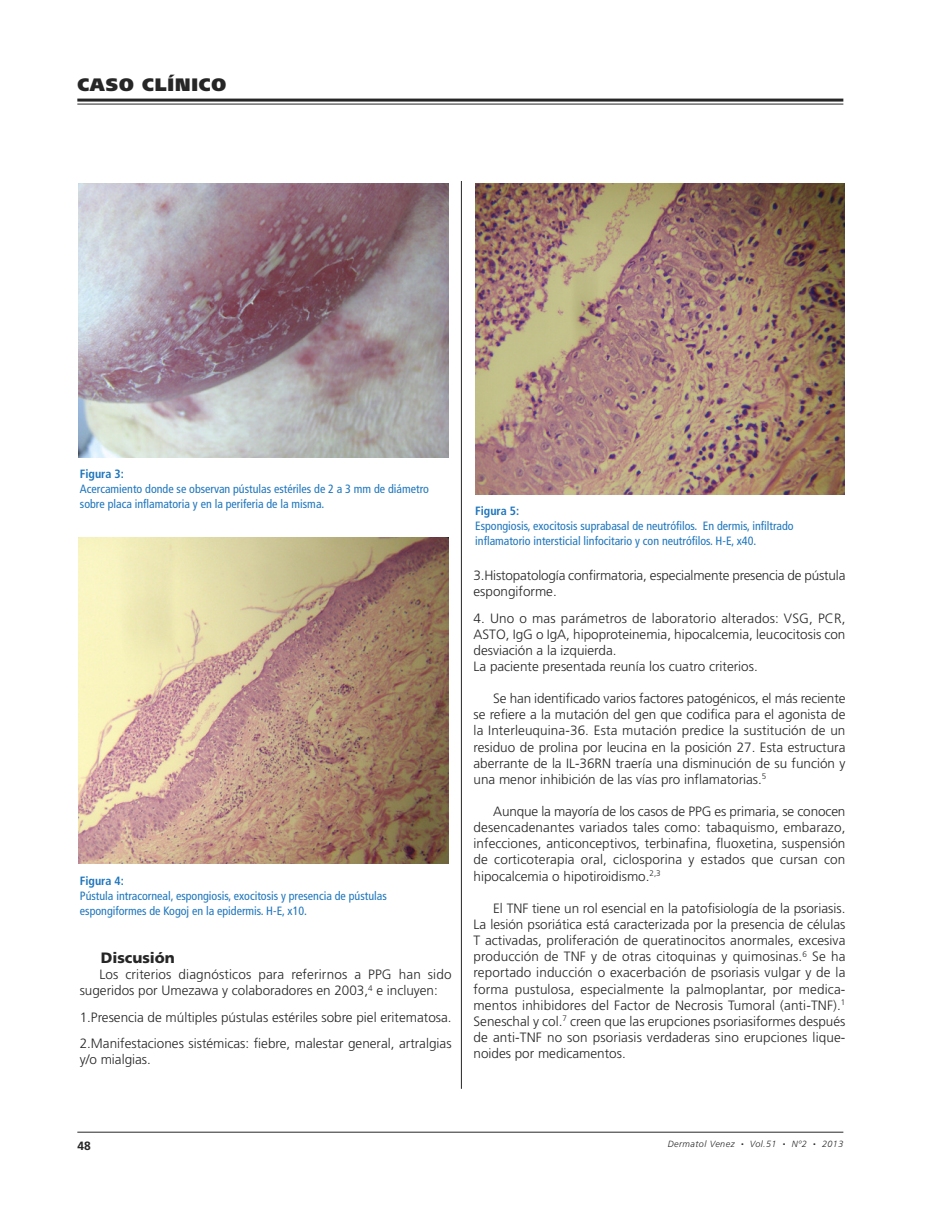
<style>
.page{position:relative;width:942px;height:1218px;background:#fff}
.page>*{position:absolute;margin:0;border:0;box-sizing:border-box;transform-origin:0 0}
.t1{font:900 18px "Frutiger";letter-spacing:.05em;color:#272627}
.t2{font:900 15px "Frutiger";color:#272627}
.t3{font:300 13.5px/16px "Frutiger";color:#272627}
.t4{font:condensed 12px/15px "Frutiger";color:#1d75bc}
.t5{font:700 condensed 12px "Frutiger";color:#1d75bc}
.t6{font:700 12px "Frutiger";color:#272627}
.t7{font:italic 300 9px "Frutiger";letter-spacing:.05em;color:#272627}
.s1{font-size:5.25px}
</style>
<div class="page">
<hr style="left:77px;top:99px;width:766px;height:3px;background:#272627">
<hr style="left:77px;top:104px;width:766px;height:1px;background:#272627">
<hr style="left:77px;top:1131px;width:766px;height:1px;background:#272627">
<hr style="left:461px;top:181px;width:1px;height:907px;background:#272627">
<img style="left:79px;top:183px;width:369px;height:274px">
<img style="left:79px;top:537px;width:369px;height:326px">
<img style="left:475px;top:183px;width:369px;height:311px">
<h1 class="t1" style="left:77px;top:77px;width:150px">CASO CLÍNICO</h1>
<p class="t5" style="left:80px;top:468px;width:45px">Figura 3:</p>
<p class="t4" style="left:80px;top:482px;width:350px">Acercamiento donde se observan pústulas estériles de 2 a 3 mm de diámetro sobre placa inflamatoria y en la periferia de la misma.</p>
<p class="t5" style="left:80px;top:876px;width:45px">Figura 4:</p>
<p class="t4" style="left:80px;top:889px;width:308px">Pústula intracorneal, espongiosis, exocitosis y presencia de pústulas espongiformes de Kogoj en la epidermis. H-E, x10.</p>
<p class="t2" style="left:101px;top:951px;width:76px">Discusión</p>
<p class="t3" style="left:80px;top:967px;width:373px;text-indent:20px">Los criterios diagnósticos para referirnos a PPG han sido sugeridos por Umezawa y colaboradores en 2003,<sup>4</sup> e incluyen:</p>
<p class="t3" style="left:80px;top:1004px;width:373px;line-height:26.5px">1.Presencia de múltiples pústulas estériles sobre piel eritematosa.<br>2.Manifestaciones sistémicas: fiebre, malestar general, artralgias</p>
<p class="t3" style="left:80px;top:1052px;width:73px">y/o mialgias.</p>
<p class="t5" style="left:475px;top:505px;width:45px">Figura 5:</p>
<p class="t4" style="left:475px;top:519px;width:320px">Espongiosis, exocitosis suprabasal de neutrófilos. En dermis, infiltrado inflamatorio intersticial linfocitario y con neutrófilos. H-E, x40.</p>
<p class="t3" style="left:473px;top:568px;width:373px">3.Histopatología confirmatoria, especialmente presencia de pústula espongiforme.</p>
<p class="t3" style="left:473px;top:611px;width:373px">4. Uno o mas parámetros de laboratorio alterados: VSG, PCR, ASTO, IgG o IgA, hipoproteinemia, hipocalcemia, leucocitosis con desviación a la izquierda.<br>La paciente presentada reunía los cuatro criterios.</p>
<p class="t3" style="left:473px;top:691px;width:373px;text-align:justify;text-indent:20px">Se han identificado varios factores patogénicos, el más reciente se refiere a la mutación del gen que codifica para el agonista de la Interleuquina-36. Esta mutación predice la sustitución de un residuo de prolina por leucina en la posición 27. Esta estructura aberrante de la IL-36RN traería una disminución de su función y una menor inhibición de las vías pro inflamatorias.<sup>5</sup></p>
<p class="t3" style="left:473px;top:804px;width:373px;text-align:justify;text-indent:20px">Aunque la mayoría de los casos de PPG es primaria, se conocen desencadenantes variados tales como: tabaquismo, embarazo, infecciones, anticonceptivos, terbinafina, fluoxetina, suspensión de corticoterapia oral, ciclosporina y estados que cursan con hipocalcemia o hipotiroidismo.<sup>2,3</sup></p>
<p class="t3" style="left:473px;top:901px;width:373px;text-align:justify;text-indent:20px">El TNF tiene un rol esencial en la patofisiología de la psoriasis.<br>La lesión psoriática está caracterizada por la presencia de células T activadas, proliferación de queratinocitos anormales, excesiva producción de TNF y de otras citoquinas y quimosinas.<sup>6</sup> Se ha reportado inducción o exacerbación de psoriasis vulgar y de la forma pustulosa, especialmente la palmoplantar, por medica&shy;mentos inhibidores del Factor de Necrosis Tumoral (anti-TNF).<sup>1<br></sup>Seneschal y col.<sup>7</sup> creen que las erupciones psoriasiformes después de anti-TNF no son psoriasis verdaderas sino erupciones lique&shy;noides por medicamentos.</p>
<p class="t6" style="left:77px;top:1140px;width:15px">48</p>
<p class="t7" style="left:667px;top:1140px;width:177px">Dermatol Venez <span class="s1">•</span> Vol.51 <span class="s1">•</span> Nº2 <span class="s1">•</span> 2013</p>
</div>
